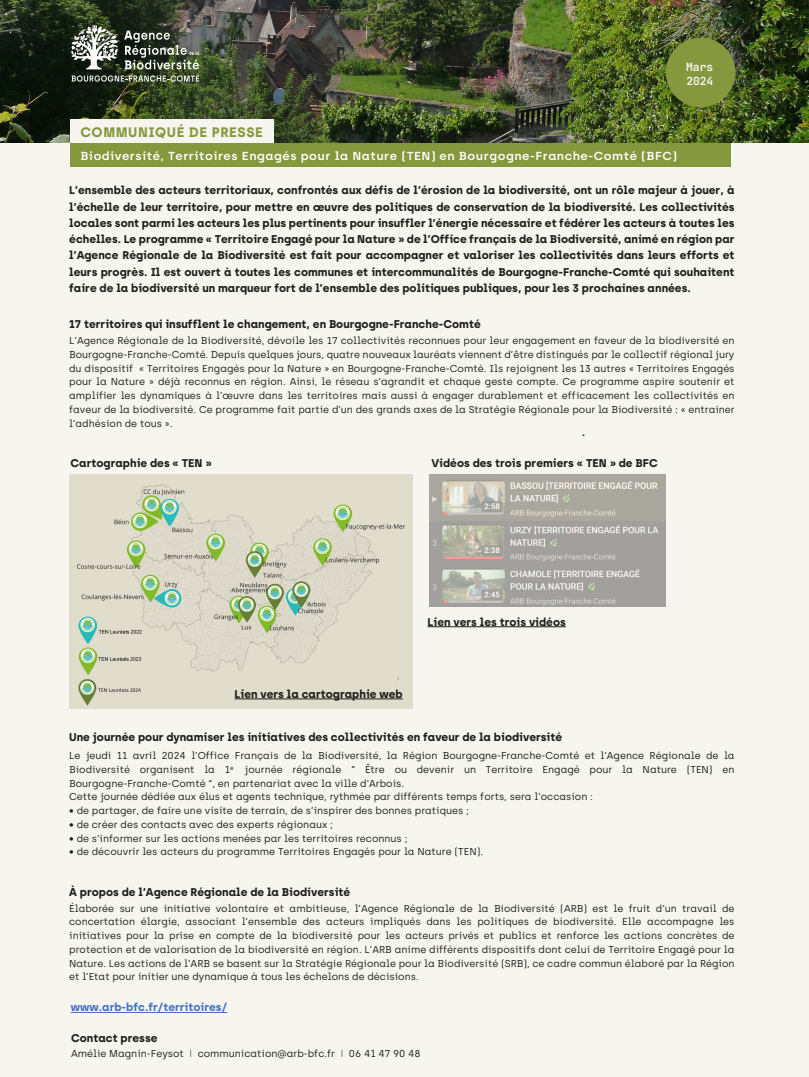
<style>
.page{position:relative;width:809px;height:1077px;background:#fff}
.page>*{position:absolute;margin:0;border:0;box-sizing:border-box;transform-origin:0 0}
.t1{font:700 13.75px "Archia";letter-spacing:.04em;color:#86983e}
.t2{font:600 11.62px "Archia";letter-spacing:.04em;color:#fff;scale:1.06 1}
.t3{font:700 11.25px/16.2px "Archia";color:#1d1d1b;text-align:justify}
.t4{font:700 11.25px "Archia";color:#4573c4}
.t5{font:700 11.25px/13.5px "Jet Brains Mono";color:#f7f5ef}
.t6{font:10px/13.8px "Archia";color:#1d1d1b;text-align:justify}
.t7{font:700 10px "Archia";color:#1d1d1b}
.s1{font-family:"Open Sans";font-weight:300}
</style>
<div class="page">
<img style="left:0;top:0;width:808px;height:143px">
<div style="left:0;top:143px;width:808px;height:934px;background:#f7f5ef"></div>
<div style="left:70px;top:143px;width:660px;height:24px;background:#86983e"></div>
<div style="left:70px;top:119px;width:203px;height:24px;background:#f7f5ef"></div>
<img style="left:429px;top:475px;width:236px;height:132px">
<img style="left:70px;top:474px;width:342px;height:235px">
<img style="left:71px;top:25px;width:128px;height:57px">
<hr style="left:71px;top:1012px;width:156px;height:1px;background:#4573c4">
<div style="left:665px;top:38px;width:70px;height:69px;background:#86983e;border-radius:50%"></div>
<hr style="left:234px;top:699px;width:168px;height:1px;background:#1d1d1b">
<hr style="left:427px;top:626px;width:138px;height:1px;background:#1d1d1b">
<p class="t5" style="left:686px;top:60px;width:29px">Mars<br>2024</p>
<h1 class="t1" style="left:80px;top:124px;width:184px">COMMUNIQUÉ DE PRESSE</h1>
<p class="t2" style="left:80px;top:148px;width:564px">Biodiversité, Territoires Engagés pour la Nature (TEN) en Bourgogne-Franche-Comté (BFC)</p>
<p class="t3" style="left:69px;top:182px;width:666px">L’ensemble des acteurs territoriaux, confrontés aux défis de l’érosion de la biodiversité, ont un rôle majeur à jouer, à l’échelle de leur territoire, pour mettre en œuvre des politiques de conservation de la biodiversité. Les collectivités locales sont parmi les acteurs les plus pertinents pour insuffler l’énergie nécessaire et fédérer les acteurs à toutes les échelles. Le programme « Territoire Engagé pour la Nature » de l’Office français de la Biodiversité, animé en région par l’Agence Régionale de la Biodiversité est fait pour accompagner et valoriser les collectivités dans leurs efforts et leurs progrès. Il est ouvert à toutes les communes et intercommunalités de Bourgogne-Franche-Comté qui souhaitent faire de la biodiversité un marqueur fort de l’ensemble des politiques publiques, pour les 3 prochaines années.</p>
<p class="t3" style="left:69px;top:315px;width:413px">17 territoires qui insufflent le changement, en Bourgogne-Franche-Comté</p>
<p class="t6" style="left:69px;top:334px;width:667px">L’Agence Régionale de la Biodiversité, dévoile les 17 collectivités reconnues pour leur engagement en faveur de la biodiversité en Bourgogne-Franche-Comté. Depuis quelques jours, quatre nouveaux lauréats viennent d’être distingués par le collectif régional jury du dispositif « Territoires Engagés pour la Nature » en Bourgogne-Franche-Comté. Ils rejoignent les 13 autres « Territoires Engagés pour la Nature » déjà reconnus en région. Ainsi, le réseau s’agrandit et chaque geste compte. Ce programme aspire soutenir et amplifier les dynamiques à l’œuvre dans les territoires mais aussi à engager durablement et efficacement les collectivités en faveur de la biodiversité. Ce programme fait partie d’un des grands axes de la Stratégie Régionale pour la Biodiversité : « entrainer l’adhésion de tous ».</p>
<p class="t3" style="left:70px;top:455px;width:143px">Cartographie des « TEN »</p>
<p class="t7" style="left:582px;top:427px;width:5px">.</p>
<p class="t3" style="left:431px;top:455px;width:228px">Vidéos des trois premiers « TEN » de BFC</p>
<p class="t3" style="left:234px;top:685px;width:170px">Lien vers la cartographie web</p>
<p class="t3" style="left:427px;top:613px;width:140px">Lien vers les trois vidéos</p>
<p class="t3" style="left:69px;top:729px;width:494px">Une journée pour dynamiser les initiatives des collectivités en faveur de la biodiversité</p>
<p class="t6" style="left:69px;top:749px;width:666px;text-align:left">Le jeudi 11 avril 2024 l’Office Français de la Biodiversité, la Région Bourgogne-Franche-Comté et l’Agence Régionale de la Biodiversité organisent la 1<sup>e</sup> journée régionale ” Être ou devenir un Territoire Engagé pour la Nature (TEN) en Bourgogne-Franche-Comté “, en partenariat avec la ville d’Arbois.<br>Cette journée dédiée aux élus et agents technique, rythmée par différents temps forts, sera l’occasion :</p>
<p class="t6" style="left:69px;top:804px;width:401px">• de partager, de faire une visite de terrain, de s’inspirer des bonnes pratiques ;</p>
<p class="t6" style="left:69px;top:817px;width:265px">• de créer des contacts avec des experts régionaux ;</p>
<p class="t6" style="left:69px;top:831px;width:339px">• de s’informer sur les actions menées par les territoires reconnus ;</p>
<p class="t6" style="left:69px;top:845px;width:415px">• de découvrir les acteurs du programme Territoires Engagés pour la Nature (TEN).</p>
<p class="t3" style="left:69px;top:884px;width:282px">À propos de l’Agence Régionale de la Biodiversité</p>
<p class="t6" style="left:69px;top:901px;width:666px">Élaborée sur une initiative volontaire et ambitieuse, l’Agence Régionale de la Biodiversité (ARB) est le fruit d’un travail de concertation élargie, associant l’ensemble des acteurs impliqués dans les politiques de biodiversité. Elle accompagne les initiatives pour la prise en compte de la biodiversité pour les acteurs privés et publics et renforce les actions concrètes de protection et de valorisation de la biodiversité en région. L’ARB anime différents dispositifs dont celui de Territoire Engagé pour la Nature. Les actions de l’ARB se basent sur la Stratégie Régionale pour la Biodiversité (SRB), ce cadre commun élaboré par la Région et l’Etat pour initier une dynamique à tous les échelons de décisions.</p>
<p class="t4" style="left:71px;top:1000px;width:158px">www.arb-bfc.fr/territoires/</p>
<p class="t3" style="left:71px;top:1030px;width:88px">Contact presse</p>
<p class="t6" style="left:71px;top:1047px;width:351px">Amélie Magnin-Feysot <span class="s1">I</span> communication@arb-bfc.fr <span class="s1">I</span> 06 41 47 90 48</p>
</div>
